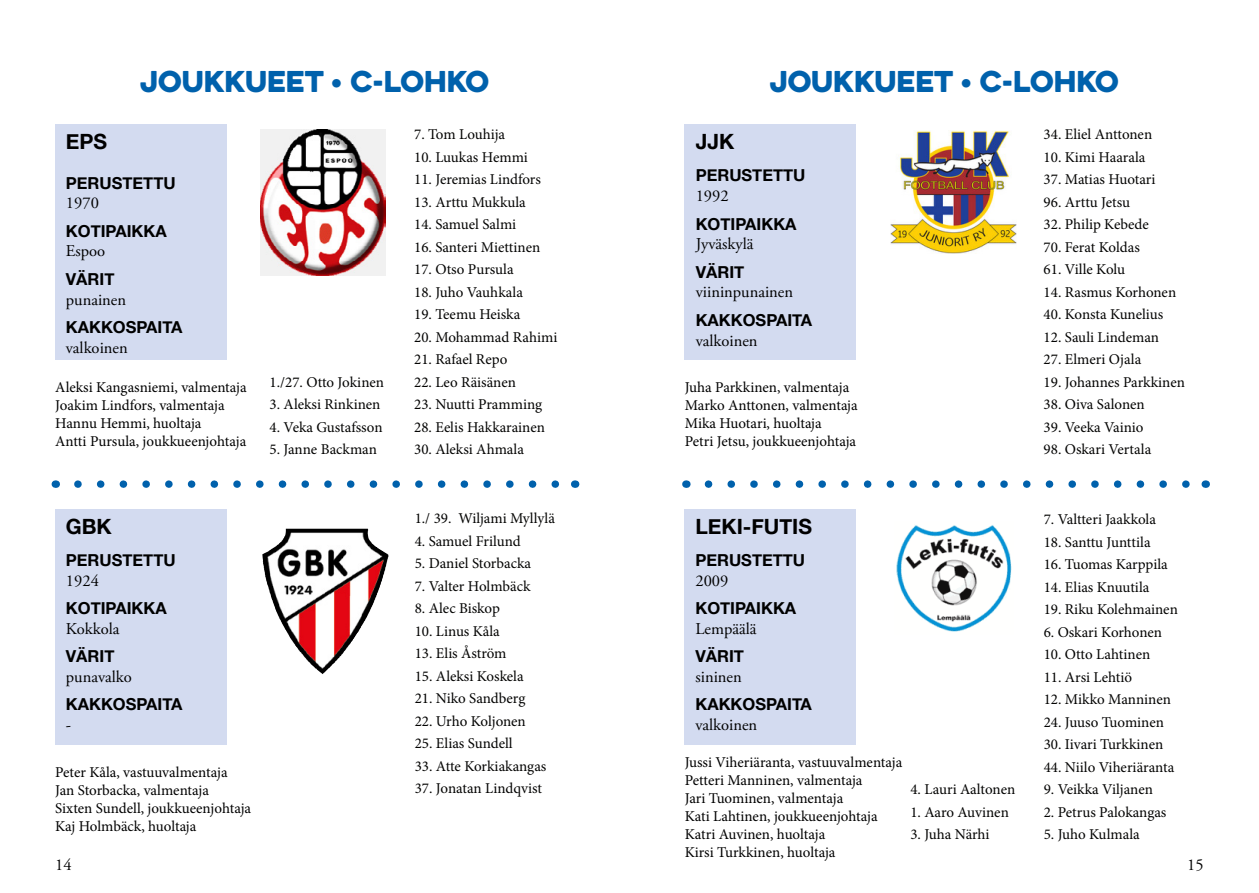
<style>
.page{position:relative;width:1259px;height:893px;background:#fff}
.page>*{position:absolute;margin:0;border:0;box-sizing:border-box;transform-origin:0 0}
.t1{font:27px "Eveleth Clean";color:#0061ac}
.t2{font:700 21px "Helvetica Neue";color:#000}
.t3{font:700 16.5px "Helvetica Neue";color:#000}
.t4{font:16.5px "Adobe Garamond Pro";color:#000}
.t5{font:15px "Minion Pro";color:#030302}
.t6{font:15px/18px "Minion Pro";color:#000}
</style>
<div class="page">
<div style="left:55px;top:124px;width:171px;height:236px;background:#d3dbf0"></div>
<div style="left:55px;top:509px;width:171px;height:235px;background:#d3dbf0"></div>
<div style="left:685px;top:509px;width:171px;height:235px;background:#d3dbf0"></div>
<div style="left:685px;top:124px;width:171px;height:236px;background:#d3dbf0"></div>
<svg style="left:78px;top:480px;width:482px;height:8px"></svg>
<svg style="left:708px;top:480px;width:482px;height:8px"></svg>
<img style="left:896px;top:525px;width:116px;height:107px">
<img style="left:260px;top:129px;width:125px;height:147px">
<img style="left:262px;top:529px;width:70px;height:145px">
<img style="left:890px;top:130px;width:126px;height:124px">
<h1 class="t1" style="left:140px;top:60px;width:350px">JOUKKUEET • C-LOHKO</h1>
<h1 class="t1" style="left:769px;top:60px;width:350px">JOUKKUEET • C-LOHKO</h1>
<h2 class="t2" style="left:66px;top:128px;width:43px">EPS</h2>
<p class="t3" style="left:66px;top:172px;width:111px">PERUSTETTU</p>
<p class="t4" style="left:66px;top:193px;width:34px">1970</p>
<p class="t3" style="left:66px;top:221px;width:102px">KOTIPAIKKA</p>
<p class="t4" style="left:66px;top:241px;width:41px">Espoo</p>
<p class="t3" style="left:66px;top:269px;width:50px">VÄRIT</p>
<p class="t4" style="left:66px;top:289px;width:62px">punainen</p>
<p class="t3" style="left:66px;top:317px;width:118px">KAKKOSPAITA</p>
<p class="t4" style="left:66px;top:337px;width:63px">valkoinen</p>
<p class="t6" style="left:55px;top:378px;width:193px">Aleksi Kangasniemi, valmentaja<br>Joakim Lindfors, valmentaja<br>Hannu Hemmi, huoltaja<br>Antti Pursula, joukkueenjohtaja</p>
<p class="t5" style="left:269px;top:372px;width:116px">1./27. Otto Jokinen</p>
<p class="t5" style="left:269px;top:395px;width:112px">3. Aleksi Rinkinen</p>
<p class="t5" style="left:269px;top:417px;width:114px">4. Veka Gustafsson</p>
<p class="t5" style="left:269px;top:440px;width:109px">5. Janne Backman</p>
<p class="t5" style="left:414px;top:124px;width:93px">7. Tom Louhija</p>
<p class="t5" style="left:414px;top:147px;width:115px">10. Luukas Hemmi</p>
<p class="t5" style="left:414px;top:169px;width:128px">11. Jeremias Lindfors</p>
<p class="t5" style="left:414px;top:192px;width:113px">13. Arttu Mukkula</p>
<p class="t5" style="left:414px;top:214px;width:104px">14. Samuel Salmi</p>
<p class="t5" style="left:414px;top:237px;width:128px">16. Santeri Miettinen</p>
<p class="t5" style="left:414px;top:259px;width:101px">17. Otso Pursula</p>
<p class="t5" style="left:414px;top:282px;width:110px">18. Juho Vauhkala</p>
<p class="t5" style="left:414px;top:304px;width:108px">19. Teemu Heiska</p>
<p class="t5" style="left:414px;top:327px;width:145px">20. Mohammad Rahimi</p>
<p class="t5" style="left:414px;top:349px;width:95px">21. Rafael Repo</p>
<p class="t5" style="left:414px;top:372px;width:103px">22. Leo Räisänen</p>
<p class="t5" style="left:414px;top:394px;width:129px">23. Nuutti Pramming</p>
<p class="t5" style="left:414px;top:417px;width:132px">28. Eelis Hakkarainen</p>
<p class="t5" style="left:414px;top:439px;width:111px">30. Aleksi Ahmala</p>
<h2 class="t2" style="left:696px;top:128px;width:40px">JJK</h2>
<p class="t3" style="left:696px;top:165px;width:111px">PERUSTETTU</p>
<p class="t4" style="left:696px;top:186px;width:34px">1992</p>
<p class="t3" style="left:696px;top:213px;width:102px">KOTIPAIKKA</p>
<p class="t4" style="left:696px;top:234px;width:59px">Jyväskylä</p>
<p class="t3" style="left:696px;top:262px;width:50px">VÄRIT</p>
<p class="t4" style="left:696px;top:282px;width:99px">viininpunainen</p>
<p class="t3" style="left:696px;top:310px;width:118px">KAKKOSPAITA</p>
<p class="t4" style="left:696px;top:330px;width:63px">valkoinen</p>
<p class="t6" style="left:685px;top:378px;width:174px">Juha Parkkinen, valmentaja<br>Marko Anttonen, valmentaja<br>Mika Huotari, huoltaja<br>Petri Jetsu, joukkueenjohtaja</p>
<p class="t5" style="left:1043px;top:124px;width:110px">34. Eliel Anttonen</p>
<p class="t5" style="left:1043px;top:147px;width:103px">10. Kimi Haarala</p>
<p class="t5" style="left:1043px;top:169px;width:113px">37. Matias Huotari</p>
<p class="t5" style="left:1043px;top:192px;width:88px">96. Arttu Jetsu</p>
<p class="t5" style="left:1043px;top:214px;width:107px">32. Philip Kebede</p>
<p class="t5" style="left:1043px;top:237px;width:98px">70. Ferat Koldas</p>
<p class="t5" style="left:1043px;top:259px;width:83px">61. Ville Kolu</p>
<p class="t5" style="left:1043px;top:282px;width:134px">14. Rasmus Korhonen</p>
<p class="t5" style="left:1043px;top:304px;width:121px">40. Konsta Kunelius</p>
<p class="t5" style="left:1043px;top:327px;width:117px">12. Sauli Lindeman</p>
<p class="t5" style="left:1043px;top:349px;width:99px">27. Elmeri Ojala</p>
<p class="t5" style="left:1043px;top:372px;width:143px">19. Johannes Parkkinen</p>
<p class="t5" style="left:1043px;top:394px;width:103px">38. Oiva Salonen</p>
<p class="t5" style="left:1043px;top:417px;width:101px">39. Veeka Vainio</p>
<p class="t5" style="left:1043px;top:439px;width:109px">98. Oskari Vertala</p>
<p class="t5" style="left:415px;top:508px;width:142px">1./ 39. Wiljami Myllylä</p>
<p class="t5" style="left:415px;top:531px;width:108px">4. Samuel Frilund</p>
<p class="t5" style="left:415px;top:553px;width:118px">5. Daniel Storbacka</p>
<p class="t5" style="left:415px;top:576px;width:117px">7. Valter Holmbäck</p>
<p class="t5" style="left:415px;top:598px;width:87px">8. Alec Biskop</p>
<p class="t5" style="left:415px;top:621px;width:87px">10. Linus Kåla</p>
<p class="t5" style="left:415px;top:643px;width:93px">13. Elis Åström</p>
<p class="t5" style="left:415px;top:666px;width:110px">15. Aleksi Koskela</p>
<p class="t5" style="left:415px;top:688px;width:112px">21. Niko Sandberg</p>
<p class="t5" style="left:415px;top:711px;width:113px">22. Urho Koljonen</p>
<p class="t5" style="left:415px;top:733px;width:100px">25. Elias Sundell</p>
<p class="t5" style="left:415px;top:756px;width:133px">33. Atte Korkiakangas</p>
<p class="t5" style="left:415px;top:778px;width:129px">37. Jonatan Lindqvist</p>
<p class="t5" style="left:1043px;top:509px;width:114px">7. Valtteri Jaakkola</p>
<p class="t5" style="left:1043px;top:532px;width:108px">18. Santtu Junttila</p>
<p class="t5" style="left:1043px;top:554px;width:126px">16. Tuomas Karppila</p>
<p class="t5" style="left:1043px;top:577px;width:107px">14. Elias Knuutila</p>
<p class="t5" style="left:1043px;top:599px;width:136px">19. Riku Kolehmainen</p>
<p class="t5" style="left:1043px;top:622px;width:120px">6. Oskari Korhonen</p>
<p class="t5" style="left:1043px;top:644px;width:108px">10. Otto Lahtinen</p>
<p class="t5" style="left:1043px;top:667px;width:90px">11. Arsi Lehtiö</p>
<p class="t5" style="left:1043px;top:689px;width:129px">12. Mikko Manninen</p>
<p class="t5" style="left:1043px;top:712px;width:122px">24. Juuso Tuominen</p>
<p class="t5" style="left:1043px;top:734px;width:121px">30. Iivari Turkkinen</p>
<p class="t5" style="left:1043px;top:757px;width:132px">44. Niilo Viheriäranta</p>
<p class="t5" style="left:1043px;top:779px;width:111px">9. Veikka Viljanen</p>
<p class="t5" style="left:1043px;top:802px;width:124px">2. Petrus Palokangas</p>
<p class="t5" style="left:1043px;top:824px;width:98px">5. Juho Kulmala</p>
<h2 class="t2" style="left:66px;top:513px;width:47px">GBK</h2>
<p class="t3" style="left:66px;top:550px;width:111px">PERUSTETTU</p>
<p class="t4" style="left:66px;top:571px;width:34px">1924</p>
<p class="t3" style="left:66px;top:598px;width:102px">KOTIPAIKKA</p>
<p class="t4" style="left:66px;top:619px;width:55px">Kokkola</p>
<p class="t3" style="left:66px;top:646px;width:50px">VÄRIT</p>
<p class="t4" style="left:66px;top:667px;width:67px">punavalko</p>
<p class="t3" style="left:66px;top:694px;width:118px">KAKKOSPAITA</p>
<p class="t4" style="left:66px;top:715px;width:7px">-</p>
<h2 class="t2" style="left:695px;top:513px;width:118px">LEKI-FUTIS</h2>
<p class="t3" style="left:695px;top:550px;width:111px">PERUSTETTU</p>
<p class="t4" style="left:695px;top:571px;width:34px">2009</p>
<p class="t3" style="left:695px;top:598px;width:102px">KOTIPAIKKA</p>
<p class="t4" style="left:695px;top:619px;width:63px">Lempäälä</p>
<p class="t3" style="left:695px;top:646px;width:50px">VÄRIT</p>
<p class="t4" style="left:695px;top:667px;width:48px">sininen</p>
<p class="t3" style="left:695px;top:694px;width:118px">KAKKOSPAITA</p>
<p class="t4" style="left:695px;top:715px;width:63px">valkoinen</p>
<p class="t6" style="left:55px;top:763px;width:197px">Peter Kåla, vastuuvalmentaja<br>Jan Storbacka, valmentaja<br>Sixten Sundell, joukkueenjohtaja<br>Kaj Holmbäck, huoltaja</p>
<p class="t6" style="left:685px;top:753px;width:219px">Jussi Viheriäranta, vastuuvalmentaja<br>Petteri Manninen, valmentaja<br>Jari Tuominen, valmentaja<br>Kati Lahtinen, joukkueenjohtaja<br>Katri Auvinen, huoltaja<br>Kirsi Turkkinen, huoltaja</p>
<p class="t5" style="left:910px;top:780px;width:106px">4. Lauri Aaltonen</p>
<p class="t5" style="left:910px;top:802px;width:100px">1. Aaro Auvinen</p>
<p class="t5" style="left:910px;top:825px;width:81px">3. Juha Närhi</p>
<p class="t4" style="left:55px;top:855px;width:18px">14</p>
<p class="t4" style="left:1187px;top:855px;width:18px">15</p>
</div>
